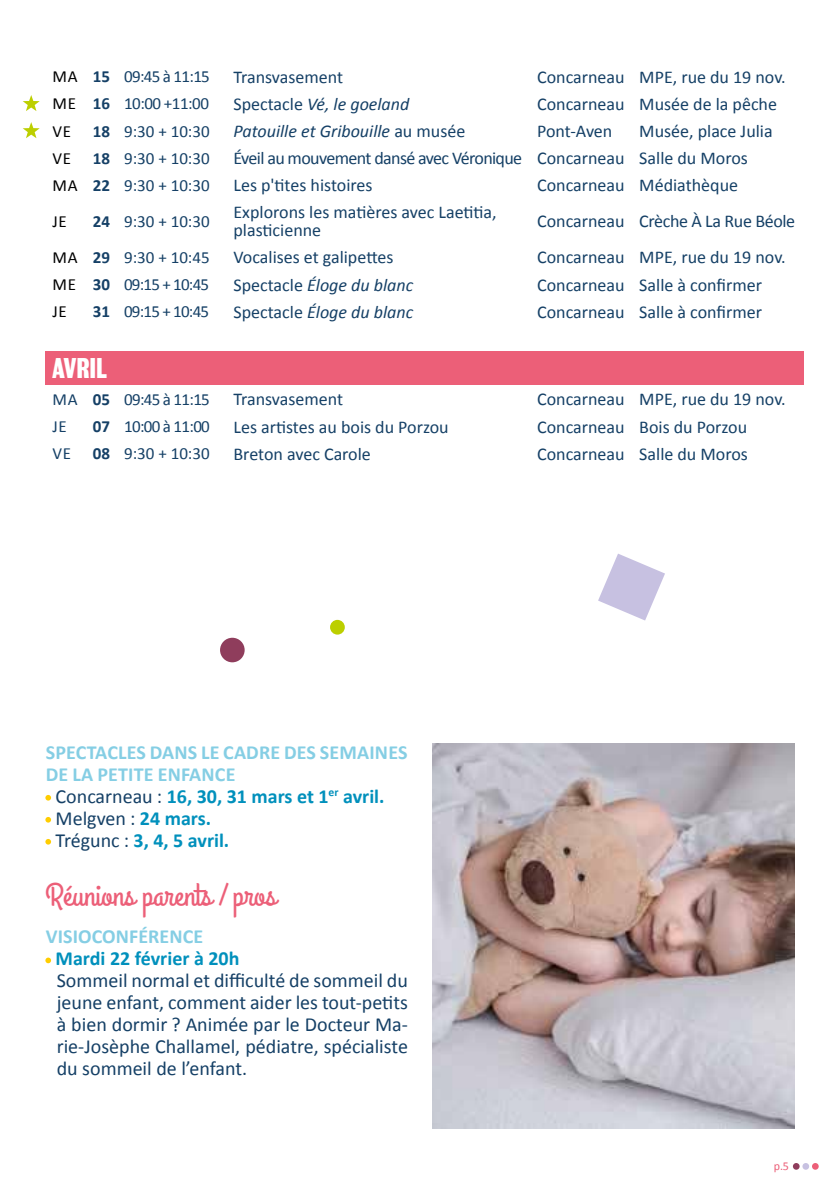
<style>
.page{position:relative;width:840px;height:1191px;background:#fff}
.page>*{position:absolute;margin:0;border:0;box-sizing:border-box;transform-origin:0 0}
.t1{font:32px "Grand Hotel";color:#ec5f78}
.t2{font:26px "Bureau Grot Three Seven";color:#fff}
.t3{font:20px/22px "Calibri";color:#154066;text-align:justify}
.t4{font:700 20px "Calibri";color:#0090bc}
.t5{font:700 20px "Calibri";letter-spacing:.01em;color:#85cee4}
.t6{font:18px/18px "Calibri";color:#154066}
.t7{font:italic 18px "Calibri";color:#154066}
.t8{font:18px "Calibri";letter-spacing:-.035em;color:#154066}
.t9{font:18px "Calibri";letter-spacing:-.02em;color:#154066}
.t10{font:17px "Calibri";color:#154066}
.t11{font:17px "Calibri";letter-spacing:.04em;color:#000}
.t12{font:12px "Calibri";color:#ec5f78}
.s1{color:#000}
.s2{font-weight:700}
.s3{font-style:normal}
.s4{font-weight:400;color:#154066}
.s5{font-weight:700;color:#0090bc}
</style>
<div class="page">
<svg style="left:811px;top:1163px;width:7px;height:6px"></svg>
<svg style="left:802px;top:1163px;width:6px;height:6px"></svg>
<div style="left:792px;top:1163px;width:7px;height:6px;background:#8f3d5c;border-radius:50%"></div>
<div style="left:45px;top:351px;width:758px;height:34px;background:#ec5f78"></div>
<svg style="left:23px;top:95px;width:17px;height:16px"></svg>
<svg style="left:23px;top:122px;width:17px;height:16px"></svg>
<div style="left:220px;top:638px;width:24px;height:24px;background:#8f3d5c;border-radius:50%"></div>
<div style="left:330px;top:620px;width:14px;height:14px;background:#bccf00;border-radius:50%"></div>
<svg style="left:598px;top:553px;width:66px;height:67px"></svg>
<img style="left:432px;top:743px;width:362px;height:385px">
<svg style="left:45px;top:795px;width:6px;height:5px"></svg>
<svg style="left:45px;top:817px;width:6px;height:5px"></svg>
<svg style="left:45px;top:839px;width:6px;height:5px"></svg>
<svg style="left:45px;top:957px;width:6px;height:6px"></svg>
<p class="t10" style="left:52px;top:66px;width:159px"><span class="s1">MA</span> <span class="s2">15</span> 09:45 à 11:15</p>
<p class="t6" style="left:233px;top:68px;width:111px">Transvasement</p>
<p class="t6" style="left:537px;top:68px;width:250px">Concarneau MPE, rue du 19 nov.</p>
<p class="t10" style="left:52px;top:93px;width:158px"><span class="s1">ME</span> <span class="s2">16</span> 10:00 +11:00</p>
<p class="t7" style="left:233px;top:92px;width:177px"><span class="s3">Spectacle</span> Vé, le goeland</p>
<p class="t6" style="left:537px;top:95px;width:241px">Concarneau Musée de la pêche</p>
<p class="t11" style="left:52px;top:120px;width:20px">VE</p>
<p class="t10" style="left:93px;top:120px;width:118px"><span class="s2">18</span> 9:30 + 10:30</p>
<p class="t7" style="left:233px;top:119px;width:233px">Patouille et Gribouille <span class="s3">au musée</span></p>
<p class="t6" style="left:537px;top:122px;width:77px">Pont-Aven</p>
<p class="t6" style="left:639px;top:122px;width:135px">Musée, place Julia</p>
<p class="t11" style="left:52px;top:147px;width:20px">VE</p>
<p class="t10" style="left:93px;top:147px;width:118px"><span class="s2">18</span> 9:30 + 10:30</p>
<p class="t8" style="left:233px;top:147px;width:515px">Éveil au mouvement dansé avec Véronique Concarneau Salle du Moros</p>
<p class="t10" style="left:52px;top:174px;width:159px"><span class="s1">MA</span> <span class="s2">22</span> 9:30 + 10:30</p>
<p class="t6" style="left:233px;top:176px;width:140px">Les p'tites histoires</p>
<p class="t6" style="left:537px;top:176px;width:202px">Concarneau Médiathèque</p>
<p class="t11" style="left:52px;top:210px;width:16px">JE</p>
<p class="t10" style="left:93px;top:210px;width:118px"><span class="s2">24</span> 9:30 + 10:30</p>
<p class="t6" style="left:233px;top:203px;width:264px">Explorons les matières avec Laetitia, plasticienne</p>
<p class="t9" style="left:537px;top:210px;width:259px">Concarneau Crèche À La Rue Béole</p>
<p class="t10" style="left:52px;top:247px;width:159px"><span class="s1">MA</span> <span class="s2">29</span> 9:30 + 10:45</p>
<p class="t6" style="left:233px;top:248px;width:161px">Vocalises et galipettes</p>
<p class="t6" style="left:537px;top:248px;width:250px">Concarneau MPE, rue du 19 nov.</p>
<p class="t10" style="left:52px;top:274px;width:158px"><span class="s1">ME</span> <span class="s2">30</span> 09:15 + 10:45</p>
<p class="t7" style="left:233px;top:272px;width:181px"><span class="s3">Spectacle</span> Éloge du blanc</p>
<p class="t6" style="left:537px;top:275px;width:226px">Concarneau Salle à confirmer</p>
<p class="t11" style="left:52px;top:301px;width:16px">JE</p>
<p class="t10" style="left:93px;top:301px;width:118px"><span class="s2">31</span> 09:15 + 10:45</p>
<p class="t7" style="left:233px;top:299px;width:181px"><span class="s3">Spectacle</span> Éloge du blanc</p>
<p class="t6" style="left:537px;top:303px;width:226px">Concarneau Salle à confirmer</p>
<h2 class="t2" style="left:52px;top:353px;width:56px">AVRIL</h2>
<p class="t10" style="left:52px;top:389px;width:159px">MA <span class="s2">05</span> 09:45 à 11:15</p>
<p class="t6" style="left:233px;top:390px;width:111px">Transvasement</p>
<p class="t6" style="left:537px;top:390px;width:250px">Concarneau MPE, rue du 19 nov.</p>
<p class="t10" style="left:52px;top:416px;width:16px">JE</p>
<p class="t10" style="left:93px;top:416px;width:118px"><span class="s2">07</span> 10:00 à 11:00</p>
<p class="t6" style="left:233px;top:417px;width:216px">Les artistes au bois du Porzou</p>
<p class="t6" style="left:537px;top:417px;width:211px">Concarneau Bois du Porzou</p>
<p class="t10" style="left:52px;top:443px;width:20px">VE</p>
<p class="t10" style="left:93px;top:443px;width:118px"><span class="s2">08</span> 9:30 + 10:30</p>
<p class="t6" style="left:233px;top:445px;width:139px">Breton avec Carole</p>
<p class="t6" style="left:537px;top:445px;width:212px">Concarneau Salle du Moros</p>
<p class="t5" style="left:46px;top:739px;width:363px">SPECTACLES DANS LE CADRE DES SEMAINES</p>
<p class="t5" style="left:46px;top:761px;width:191px">DE LA PETITE ENFANCE</p>
<p class="t4" style="left:56px;top:783px;width:330px"><span class="s4">Concarneau :</span> 16, 30, 31 mars et 1<sup>er</sup> avril.</p>
<p class="t3" style="left:56px;top:807px;width:157px">Melgven : <span class="s5">24 mars.</span></p>
<p class="t4" style="left:56px;top:827px;width:175px"><span class="s4">Trégunc :</span> 3, 4, 5 avril.</p>
<h1 class="t1" style="left:45px;top:875px;width:232px">Réunions parents /pros</h1>
<p class="t5" style="left:46px;top:923px;width:159px">VISIOCONFÉRENCE</p>
<p class="t4" style="left:56px;top:945px;width:185px">Mardi 22 février à 20h</p>
<p class="t3" style="left:57px;top:969px;width:352px">Sommeil normal et difficulté de sommeil du jeune enfant, comment aider les tout-petits à bien dormir ? Animée par le Docteur Ma&shy;rie-Josèphe Challamel, pédiatre, spécialiste du sommeil de l’enfant.</p>
<p class="t12" style="left:773px;top:1158px;width:17px">p.5</p>
</div>
